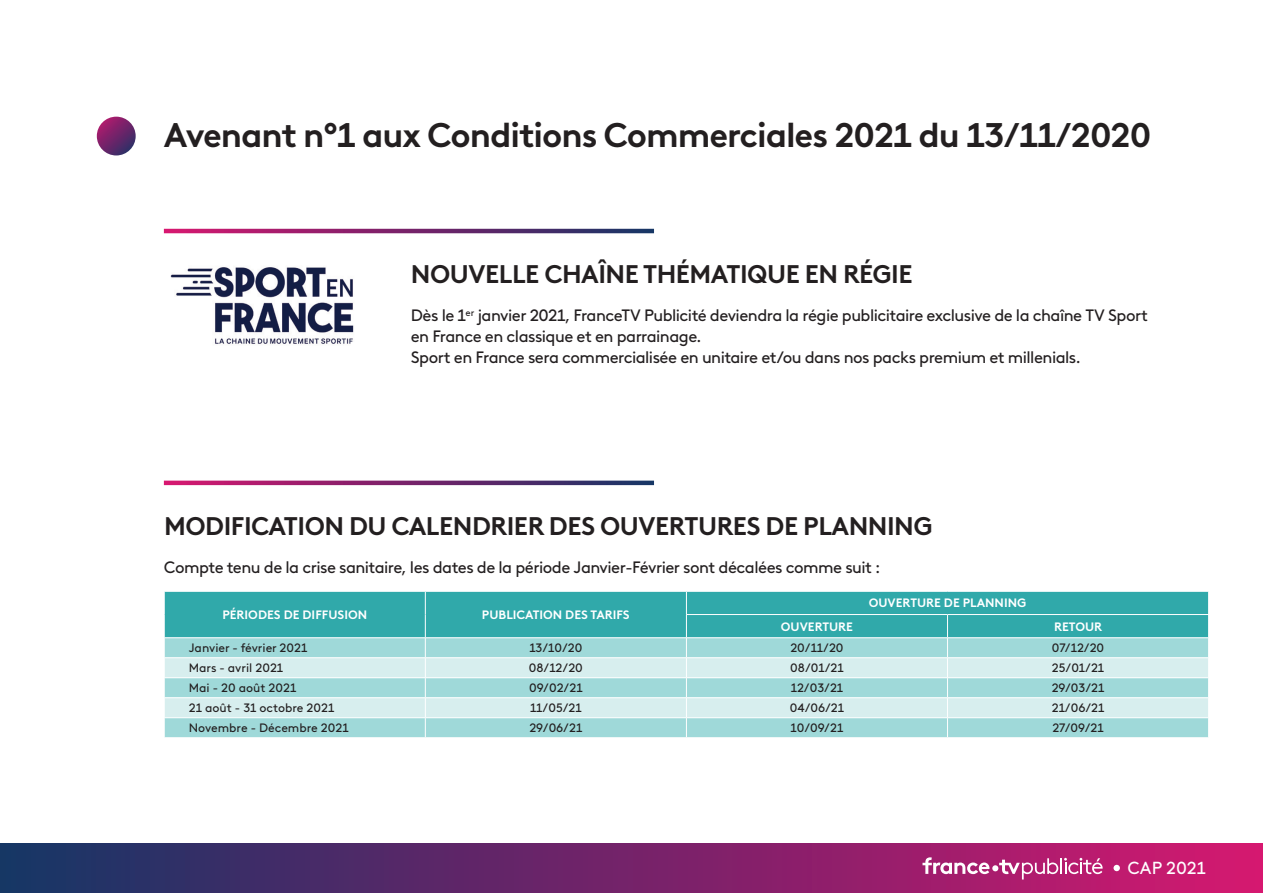
<style>
.page{position:relative;width:1263px;height:893px;background:#fff}
.page>*{position:absolute;margin:0;border:0;box-sizing:border-box;transform-origin:0 0}
.t1{font:700 34.2px "France TV Brown";letter-spacing:-.03em;color:#231f20}
.t2{font:700 25.5px "France TV Brown";letter-spacing:-.02em;color:#231f20}
.t3{font:17.4px "France TV Brown";color:#fff}
.t4{font:16.5px/21px "France TV Brown";letter-spacing:-.03em;color:#231f20}
.t5{font:12.15px "France TV Brown";color:#231f20}
.t6{font:700 12.15px "France TV Brown";color:#fff}
</style>
<div class="page">
<div style="left:0;top:844px;width:1263px;height:49px;background:linear-gradient(to right,#173365,#d3166f)"></div>
<svg style="left:922px;top:857px;width:180px;height:22px"></svg>
<div style="left:1113px;top:865px;width:7px;height:6px;background:#fff;border-radius:50%"></div>
<svg style="left:97px;top:117px;width:39px;height:38px"></svg>
<img style="left:170px;top:267px;width:184px;height:77px">
<svg style="left:164px;top:229px;width:490px;height:4px;background:#76236a"></svg>
<svg style="left:164px;top:481px;width:490px;height:4px;background:#76236a"></svg>
<svg style="left:164px;top:592px;width:1045px;height:146px;background:#8fd1d1"></svg>
<hr style="left:164px;top:717px;width:261px;height:1px;background:#fff">
<hr style="left:425px;top:717px;width:261px;height:1px;background:#fff">
<hr style="left:686px;top:717px;width:261px;height:1px;background:#fff">
<hr style="left:947px;top:717px;width:262px;height:1px;background:#fff">
<h1 class="t1" style="left:164px;top:108px;width:989px">Avenant n°1 aux Conditions Commerciales 2021 du 13/11/2020</h1>
<h2 class="t2" style="left:411px;top:255px;width:503px">NOUVELLE CHAÎNE THÉMATIQUE EN RÉGIE</h2>
<p class="t4" style="left:411px;top:304px;width:739px">Dès le 1<sup>er</sup> janvier 2021, FranceTV Publicité deviendra la régie publicitaire exclusive de la chaîne TV Sport en France en classique et en parrainage.<br>Sport en France sera commercialisée en unitaire et/ou dans nos packs premium et millenials.</p>
<h2 class="t2" style="left:164px;top:506px;width:770px">MODIFICATION DU CALENDRIER DES OUVERTURES DE PLANNING</h2>
<p class="t4" style="left:164px;top:556px;width:718px">Compte tenu de la crise sanitaire, les dates de la période Janvier-Février sont décalées comme suit :</p>
<p class="t6" style="left:222px;top:605px;width:146px">PÉRIODES DE DIFFUSION</p>
<p class="t6" style="left:482px;top:605px;width:149px">PUBLICATION DES TARIFS</p>
<p class="t6" style="left:869px;top:594px;width:159px">OUVERTURE DE PLANNING</p>
<p class="t6" style="left:781px;top:617px;width:74px">OUVERTURE</p>
<p class="t6" style="left:1054px;top:617px;width:49px">RETOUR</p>
<p class="t5" style="left:189px;top:639px;width:120px">Janvier - février 2021</p>
<p class="t5" style="left:529px;top:639px;width:55px">13/10/20</p>
<p class="t5" style="left:790px;top:639px;width:55px">20/11/20</p>
<p class="t5" style="left:1052px;top:639px;width:54px">07/12/20</p>
<p class="t5" style="left:189px;top:659px;width:96px">Mars - avril 2021</p>
<p class="t5" style="left:529px;top:659px;width:56px">08/12/20</p>
<p class="t5" style="left:790px;top:659px;width:55px">08/01/21</p>
<p class="t5" style="left:1052px;top:659px;width:54px">25/01/21</p>
<p class="t5" style="left:189px;top:679px;width:109px">Mai - 20 août 2021</p>
<p class="t5" style="left:529px;top:679px;width:55px">09/02/21</p>
<p class="t5" style="left:791px;top:679px;width:54px">12/03/21</p>
<p class="t5" style="left:1052px;top:679px;width:54px">29/03/21</p>
<p class="t5" style="left:189px;top:699px;width:147px">21 août - 31 octobre 2021</p>
<p class="t5" style="left:530px;top:699px;width:53px">11/05/21</p>
<p class="t5" style="left:790px;top:699px;width:56px">04/06/21</p>
<p class="t5" style="left:1052px;top:699px;width:54px">21/06/21</p>
<p class="t5" style="left:189px;top:719px;width:161px">Novembre - Décembre 2021</p>
<p class="t5" style="left:529px;top:719px;width:54px">29/06/21</p>
<p class="t5" style="left:790px;top:719px;width:54px">10/09/21</p>
<p class="t5" style="left:1052px;top:719px;width:53px">27/09/21</p>
<p class="t3" style="left:1127px;top:855px;width:80px">CAP 2021</p>
</div>
